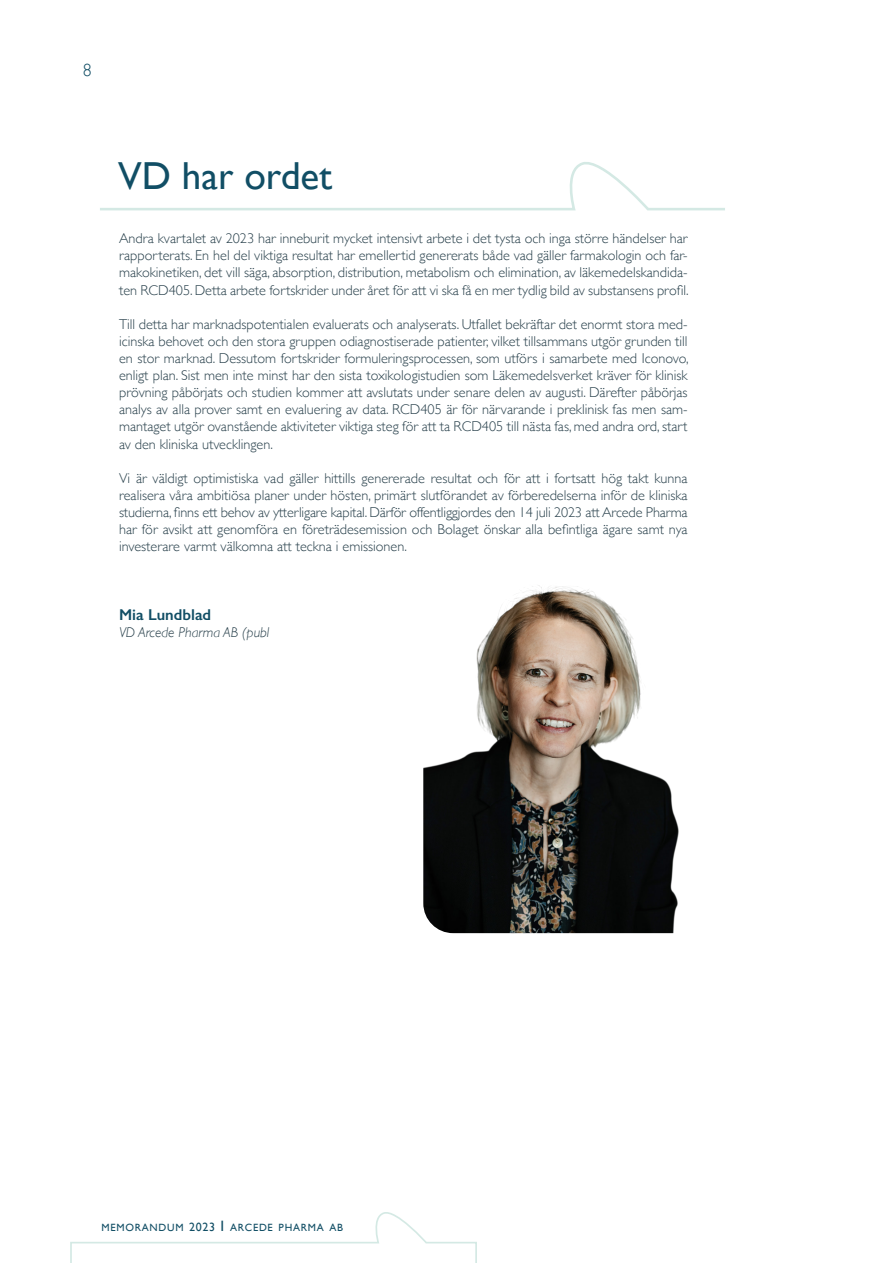
<style>
.page{position:relative;width:893px;height:1263px;background:#fff}
.page>*{position:absolute;margin:0;border:0;box-sizing:border-box;transform-origin:0 0}
.t1{font:39px "Gill Sans";color:#114e65}
.t2{font:300 18px "Gill Sans";color:#114e65}
.t3{font:600 15.75px "Gill Sans";color:#114e65}
.t4{font:300 14.25px/17.1px "Gill Sans";color:#28404b;text-align:justify}
.t5{font:italic 300 14.25px "Gill Sans";color:#28404b}
.t6{font:10.5px "Gill Sans";letter-spacing:.07em;color:#114e65}
.s1{font-size:12px}
.s2{font-size:15px}
</style>
<div class="page">
<svg style="left:70px;top:1212px;width:407px;height:51px"></svg>
<svg style="left:100px;top:162px;width:625px;height:49px"></svg>
<img style="left:423px;top:585px;width:256px;height:348px">
<p class="t2" style="left:83px;top:55px;width:10px">8</p>
<h1 class="t1" style="left:118px;top:153px;width:215px">VD har ordet</h1>
<p class="t4" style="left:119px;top:229px;width:571px">Andra kvartalet av 2023 har inneburit mycket intensivt arbete i det tysta och inga större händelser har rapporterats. En hel del viktiga resultat har emellertid genererats både vad gäller farmakologin och far&shy;makokinetiken, det vill säga, absorption, distribution, metabolism och elimination, av läkemedelskandida&shy;ten RCD405. Detta arbete fortskrider under året för att vi ska få en mer tydlig bild av substansens profil.</p>
<p class="t4" style="left:119px;top:315px;width:571px">Till detta har marknadspotentialen evaluerats och analyserats. Utfallet bekräftar det enormt stora med&shy;icinska behovet och den stora gruppen odiagnostiserade patienter, vilket tillsammans utgör grunden till en stor marknad. Dessutom fortskrider formuleringsprocessen, som utförs i samarbete med Iconovo, enligt plan. Sist men inte minst har den sista toxikologistudien som Läkemedelsverket kräver för klinisk prövning påbörjats och studien kommer att avslutats under senare delen av augusti. Därefter påbörjas analys av alla prover samt en evaluering av data. RCD405 är för närvarande i preklinisk fas men sam&shy;mantaget utgör ovanstående aktiviteter viktiga steg för att ta RCD405 till nästa fas, med andra ord, start av den kliniska utvecklingen.</p>
<p class="t4" style="left:119px;top:469px;width:570px">Vi är väldigt optimistiska vad gäller hittills genererade resultat och för att i fortsatt hög takt kunna realisera våra ambitiösa planer under hösten, primärt slutförandet av förberedelserna inför de kliniska studierna, finns ett behov av ytterligare kapital. Därför offentliggjordes den 14 juli 2023 att Arcede Pharma har för avsikt att genomföra en företrädesemission och Bolaget önskar alla befintliga ägare samt nya investerare varmt välkomna att teckna i emissionen.</p>
<p class="t3" style="left:119px;top:605px;width:94px">Mia Lundblad</p>
<p class="t5" style="left:119px;top:624px;width:152px">VD Arcede Pharma AB (publ</p>
<p class="t6" style="left:101px;top:1221px;width:243px">MEMORANDUM <span class="s1">2023</span> <span class="s2">I</span> ARCEDE PHARMA AB</p>
</div>
